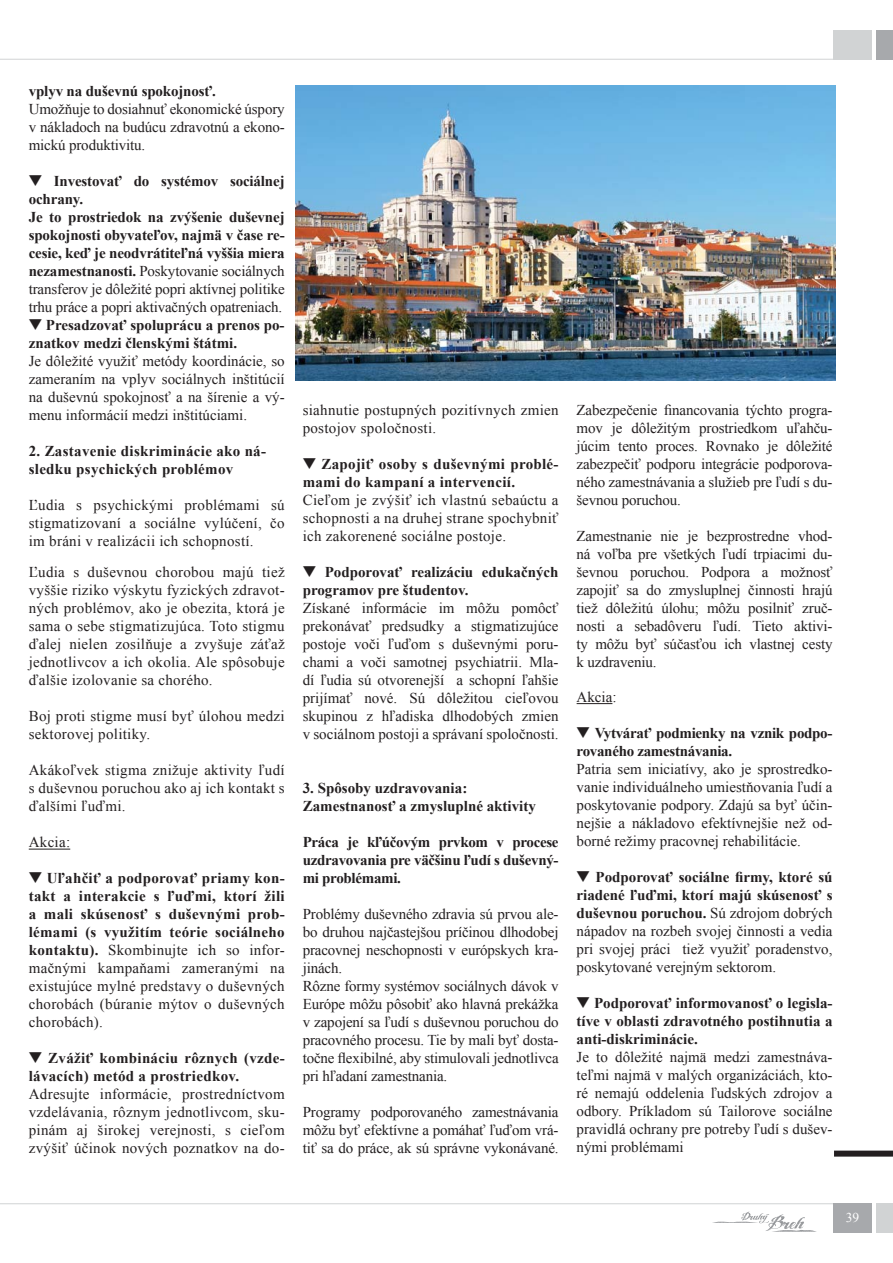
<style>
.page{position:relative;width:893px;height:1263px;background:#fff}
.page>*{position:absolute;margin:0;border:0;box-sizing:border-box;transform-origin:0 0}
.t1{font:15px/18px "Times New Roman";color:#231f20;text-align:justify}
.t2{font:700 15px/18px "Times New Roman";color:#231f20}
.t3{font:700 15px/18px "Times New Roman";letter-spacing:.02em;color:#231f20}
.t4{font:15px/18px "Times New Roman";letter-spacing:.02em;color:#231f20}
.t5{font:700 15px/18px "Times New Roman";letter-spacing:-.02em;color:#231f20}
.t6{font:13.5px "Times New Roman";color:#fff}
.s1{font-weight:400}
.s2{font-weight:700}
</style>
<div class="page">
<hr style="left:0;top:1203px;width:833px;height:1px;background:#d1d3d4">
<div style="left:833px;top:30px;width:39px;height:30px;background:#d1d3d4"></div>
<div style="left:876px;top:30px;width:17px;height:30px;background:#a7a9ac"></div>
<div style="left:833px;top:1203px;width:39px;height:30px;background:#a7a9ac"></div>
<div style="left:877px;top:1203px;width:16px;height:30px;background:#d1d3d4"></div>
<hr style="left:0;top:59px;width:833px;height:1px;background:#d1d3d4">
<svg style="left:712px;top:1212px;width:104px;height:20px"></svg>
<div style="left:834px;top:1151px;width:59px;height:6px;background:#231f20"></div>
<hr style="left:29px;top:849px;width:41px;height:1px;background:#231f20">
<hr style="left:577px;top:703px;width:35px;height:1px;background:#231f20">
<img style="left:296px;top:86px;width:540px;height:295px">
<p class="t2" style="left:29px;top:82px;width:189px">vplyv na duševnú spokojnosť.</p>
<p class="t1" style="left:29px;top:100px;width:257px">Umožňuje to dosiahnuť ekonomické úspory v nákladoch na budúcu zdravotnú a ekono&shy;mickú produktivitu.</p>
<p class="t2" style="left:29px;top:172px;width:257px;text-indent:25px">Investovať do systémov sociálnej ochrany.<br>Je to prostriedok na zvýšenie duševnej spokojnosti obyvateľov, najmä v čase re&shy;cesie, keď je neodvrátiteľná vyššia miera nezamestnanosti. <span class="s1">Poskytovanie sociálnych transferov je dôležité popri aktívnej politike trhu práce a popri aktivačných opatreniach.</span></p>
<p class="t2" style="left:29px;top:316px;width:257px;text-indent:17px">Presadzovať spoluprácu a prenos po&shy;znatkov medzi členskými štátmi.</p>
<p class="t1" style="left:29px;top:352px;width:257px">Je dôležité využiť metódy koordinácie, so zameraním na vplyv sociálnych inštitúcií na duševnú spokojnosť a na šírenie a vý&shy;menu informácií medzi inštitúciami.</p>
<p class="t3" style="left:29px;top:442px;width:239px">2. Zastavenie diskriminácie ako ná&shy;sledku psychických problémov</p>
<p class="t1" style="left:29px;top:496px;width:257px">Ľudia s psychickými problémami sú stigmatizovaní a sociálne vylúčení, čo im bráni v realizácii ich schopností.</p>
<p class="t1" style="left:29px;top:563px;width:257px">Ľudia s duševnou chorobou majú tiež vyššie riziko výskytu fyzických zdravot&shy;ných problémov, ako je obezita, ktorá je sama o sebe stigmatizujúca. Toto stigmu ďalej nielen zosilňuje a zvyšuje záťaž jednotlivcov a ich okolia. Ale spôsobuje ďalšie izolovanie sa chorého.</p>
<p class="t4" style="left:29px;top:707px;width:257px">Boj proti stigme musí byť úlohou medzi sektorovej politiky.</p>
<p class="t1" style="left:29px;top:761px;width:257px">Akákoľvek stigma znižuje aktivity ľudí s duševnou poruchou ako aj ich kontakt s ďalšími ľuďmi.</p>
<p class="t1" style="left:29px;top:833px;width:43px">Akcia:</p>
<p class="t2" style="left:29px;top:869px;width:257px;text-align:justify;text-indent:18px">Uľahčiť a podporovať priamy kon&shy;takt a interakcie s ľuďmi, ktorí žili a mali skúsenosť s duševnými prob&shy;lémami (s využitím teórie sociálneho kontaktu). <span class="s1">Skombinujte ich so infor&shy;mačnými kampaňami zameranými na existujúce mylné predstavy o duševných chorobách (búranie mýtov o duševných chorobách).</span></p>
<p class="t3" style="left:29px;top:1049px;width:257px;text-indent:20px">Zvážiť kombináciu rôznych (vzde&shy;lávacích) metód a prostriedkov.</p>
<p class="t1" style="left:29px;top:1085px;width:257px">Adresujte informácie, prostredníctvom vzdelávania, rôznym jednotlivcom, sku&shy;pinám aj širokej verejnosti, s cieľom zvýšiť účinok nových poznatkov na do-</p>
<p class="t4" style="left:303px;top:401px;width:257px">siahnutie postupných pozitívnych zmien postojov spoločnosti.</p>
<p class="t3" style="left:303px;top:455px;width:257px;text-indent:19px">Zapojiť osoby s duševnými problé&shy;mami do kampaní a intervencií.</p>
<p class="t1" style="left:303px;top:491px;width:257px">Cieľom je zvýšiť ich vlastnú sebaúctu a schopnosti a na druhej strane spochybniť ich zakorenené sociálne postoje.</p>
<p class="t2" style="left:303px;top:563px;width:257px;text-indent:22px">Podporovať realizáciu edukačných programov pre študentov.</p>
<p class="t1" style="left:303px;top:599px;width:257px">Získané informácie im môžu pomôcť prekonávať predsudky a stigmatizujúce postoje voči ľuďom s duševnými poru&shy;chami a voči samotnej psychiatrii. Mla&shy;dí ľudia sú otvorenejší a schopní ľahšie prijímať nové. Sú dôležitou cieľovou skupinou z hľadiska dlhodobých zmien v sociálnom postoji a správaní spoločnosti.</p>
<p class="t2" style="left:303px;top:779px;width:235px">3. Spôsoby uzdravovania:<br>Zamestnanosť a zmysluplné aktivity</p>
<p class="t2" style="left:303px;top:833px;width:257px;text-align:justify">Práca je kľúčovým prvkom v procese uzdravovania pre väčšinu ľudí s duševný&shy;mi problémami.</p>
<p class="t1" style="left:303px;top:905px;width:257px;text-align:left">Problémy duševného zdravia sú prvou ale&shy;bo druhou najčastejšou príčinou dlhodobej pracovnej neschopnosti v európskych kra&shy;jinách.<br>Rôzne formy systémov sociálnych dávok v Európe môžu pôsobiť ako hlavná prekážka v zapojení sa ľudí s duševnou poruchou do pracovného procesu. Tie by mali byť dosta&shy;točne flexibilné, aby stimulovali jednotlivca pri hľadaní zamestnania.</p>
<p class="t1" style="left:303px;top:1103px;width:257px">Programy podporovaného zamestnávania môžu byť efektívne a pomáhať ľuďom vrá&shy;tiť sa do práce, ak sú správne vykonávané.</p>
<p class="t1" style="left:577px;top:401px;width:257px">Zabezpečenie financovania týchto progra&shy;mov je dôležitým prostriedkom uľahču&shy;júcim tento proces. Rovnako je dôležité zabezpečiť podporu integrácie podporova&shy;ného zamestnávania a služieb pre ľudí s du&shy;ševnou poruchou.</p>
<p class="t1" style="left:577px;top:527px;width:257px">Zamestnanie nie je bezprostredne vhod&shy;ná voľba pre všetkých ľudí trpiacimi du&shy;ševnou poruchou. Podpora a možnosť zapojiť sa do zmysluplnej činnosti hrajú tiež dôležitú úlohu; môžu posilniť zruč&shy;nosti a sebadôveru ľudí. Tieto aktivi&shy;ty môžu byť súčasťou ich vlastnej cesty k uzdraveniu.</p>
<p class="t1" style="left:577px;top:688px;width:41px">Akcia:</p>
<p class="t5" style="left:577px;top:724px;width:257px;text-indent:18px">Vytvárať podmienky na vznik podpo&shy;rovaného zamestnávania.</p>
<p class="t1" style="left:577px;top:760px;width:257px">Patria sem iniciatívy, ako je sprostredko&shy;vanie individuálneho umiestňovania ľudí a poskytovanie podpory. Zdajú sa byť účin&shy;nejšie a nákladovo efektívnejšie než od&shy;borné režimy pracovnej rehabilitácie.</p>
<p class="t1" style="left:577px;top:868px;width:257px;text-indent:19px"><span class="s2">Podporovať sociálne firmy, ktoré sú riadené ľuďmi, ktorí majú skúsenosť s duševnou poruchou.</span> Sú zdrojom dobrých nápadov na rozbeh svojej činnosti a vedia pri svojej práci tiež využiť poradenstvo, poskytované verejným sektorom.</p>
<p class="t2" style="left:577px;top:994px;width:257px;text-align:justify;text-indent:17px">Podporovať informovanosť o legisla&shy;tíve v oblasti zdravotného postihnutia a anti-diskriminácie.</p>
<p class="t1" style="left:577px;top:1048px;width:257px">Je to dôležité najmä medzi zamestnáva&shy;teľmi najmä v malých organizáciách, kto&shy;ré nemajú oddelenia ľudských zdrojov a odbory. Príkladom sú Tailorove sociálne pravidlá ochrany pre potreby ľudí s dušev&shy;nými problémami</p>
<p class="t6" style="left:846px;top:1210px;width:15px">39</p>
</div>
